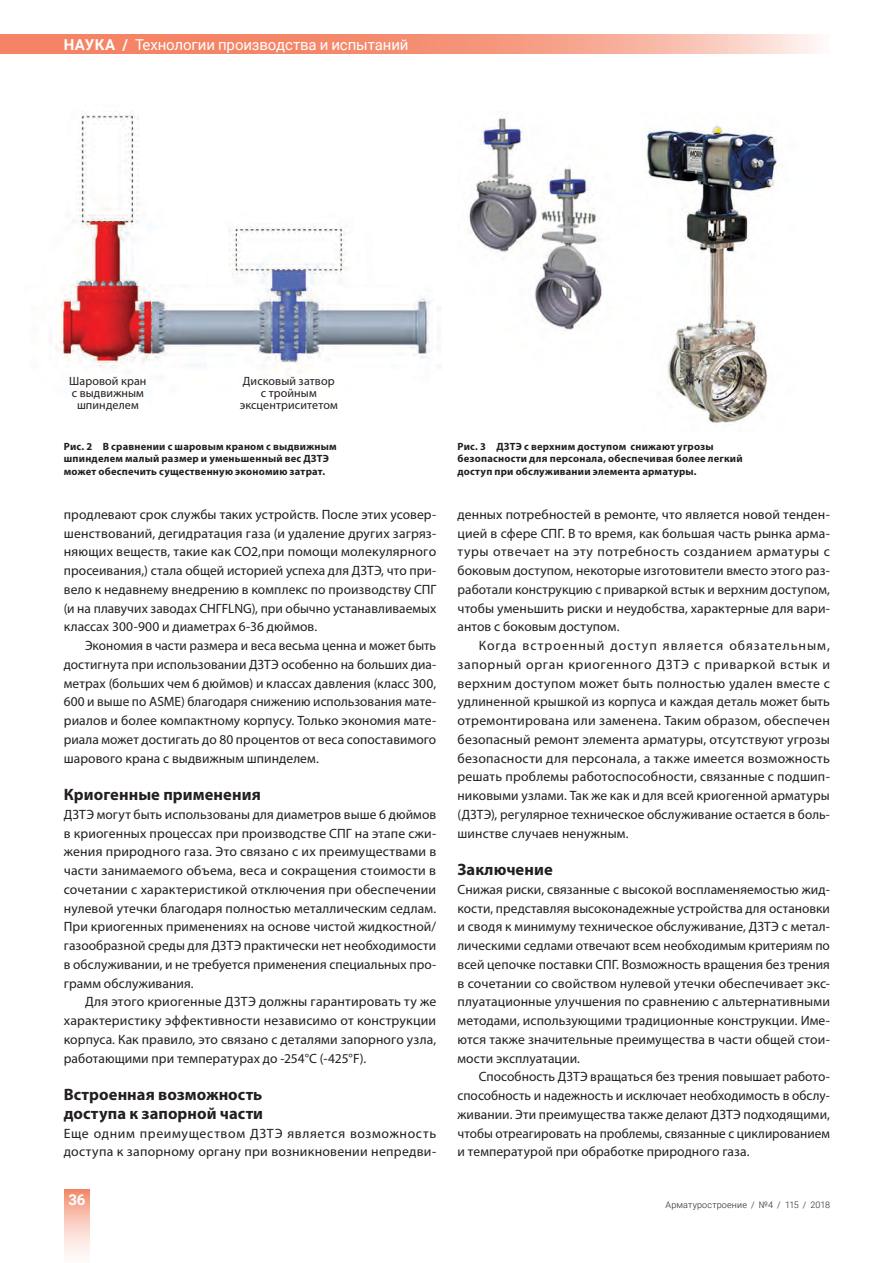
<style>
.page{position:relative;width:894px;height:1263px;background:#fff}
.page>*{position:absolute;margin:0;border:0;box-sizing:border-box;transform-origin:0 0}
.t1{font:700 16.5px/18.8px "Myriad Pro";letter-spacing:.005em;color:#231f20}
.t2{font:15px "Roboto";letter-spacing:-.01em;color:#fff}
.t3{font:700 15px "Roboto";color:#fff}
.t4{font:13.5px/18.8px "Myriad Pro";letter-spacing:.01em;color:#231f20;text-align:justify}
.t5{font:13.5px/18.8px "Myriad Pro";letter-spacing:.03em;color:#231f20}
.t6{font:12px/12px "Myriad Pro";letter-spacing:.01em;color:#231f20;text-align:center}
.t7{font:700 10.5px/12.6px "Myriad Pro";letter-spacing:.02em;color:#231f20}
.t8{font:300 9px "Roboto";letter-spacing:.015em;color:#231f20}
.s1{font-weight:700}
</style>
<div class="page">
<div style="left:64px;top:1189px;width:26px;height:74px;background:linear-gradient(to bottom,#f59176,#fff)"></div>
<img style="left:50px;top:113px;width:391px;height:256px">
<img style="left:469px;top:118px;width:308px;height:307px">
<svg style="left:0;top:35px;width:818px;height:19px;background:#f59d84"></svg>
<p class="t2" style="left:64px;top:34px;width:346px"><span class="s1">НАУКА /</span> Технологии производства и испытаний</p>
<p class="t6" style="left:69px;top:375px;width:79px">Шаровой кран с выдвижным шпинделем</p>
<p class="t6" style="left:240px;top:375px;width:99px">Дисковый затвор с тройным эксцентриситетом</p>
<p class="t7" style="left:64px;top:440px;width:274px">Рис. 2 В сравнении с шаровым краном с выдвижным шпинделем малый размер и уменьшенный вес ДЗТЭ может обеспечить существенную экономию затрат.</p>
<p class="t7" style="left:457px;top:440px;width:286px">Рис. 3 ДЗТЭ с верхним доступом снижают угрозы безопасности для персонала, обеспечивая более легкий доступ при обслуживании элемента арматуры.</p>
<p class="t4" style="left:64px;top:505px;width:374px">продлевают срок службы таких устройств. После этих усовер&shy;шенствований, дегидратация газа (и удаление других загряз&shy;няющих веществ, такие как CO2,при помощи молекулярного просеивания,) стала общей историей успеха для ДЗТЭ, что при&shy;вело к недавнему внедрению в комплекс по производству СПГ (и на плавучих заводах СНГFLNG), при обычно устанавливаемых классах 300-900 и диаметрах 6-36 дюймов.</p>
<p class="t4" style="left:64px;top:636px;width:374px;text-indent:21px">Экономия в части размера и веса весьма ценна и может быть достигнута при использовании ДЗТЭ особенно на больших диа&shy;метрах (больших чем 6 дюймов) и классах давления (класс 300, 600 и выше по ASME) благодаря снижению использования мате&shy;риалов и более компактному корпусу. Только экономия мате&shy;риала может достигать до 80 процентов от веса сопоставимого шарового крана с выдвижным шпинделем.</p>
<p class="t1" style="left:64px;top:785px;width:198px">Криогенные применения</p>
<p class="t4" style="left:64px;top:805px;width:374px">ДЗТЭ могут быть использованы для диаметров выше 6 дюймов в криогенных процессах при производстве СПГ на этапе сжи&shy;жения природного газа. Это связано с их преимуществами в части занимаемого объема, веса и сокращения стоимости в сочетании с характеристикой отключения при обеспечении нулевой утечки благодаря полностью металлическим седлам.<br>При криогенных применениях на основе чистой жидкостной/ газообразной среды для ДЗТЭ практически нет необходимости в обслуживании, и не требуется применения специальных про&shy;грамм обслуживания.</p>
<p class="t4" style="left:64px;top:993px;width:374px;text-indent:21px">Для этого криогенные ДЗТЭ должны гарантировать ту же характеристику эффективности независимо от конструкции корпуса. Как правило, это связано с деталями запорного узла, работающими при температурах до -254°С (-425°F).</p>
<p class="t1" style="left:64px;top:1085px;width:201px">Встроенная возможность доступа к запорной части</p>
<p class="t5" style="left:64px;top:1124px;width:374px">Еще одним преимуществом ДЗТЭ является возможность доступа к запорному органу при возникновении непредви-</p>
<p class="t3" style="left:69px;top:1189px;width:18px">36</p>
<p class="t4" style="left:457px;top:505px;width:374px">денных потребностей в ремонте, что является новой тенден&shy;цией в сфере СПГ. В то время, как большая часть рынка арма&shy;туры отвечает на эту потребность созданием арматуры с боковым доступом, некоторые изготовители вместо этого раз&shy;работали конструкцию с приваркой встык и верхним доступом, чтобы уменьшить риски и неудобства, характерные для вари&shy;антов с боковым доступом.</p>
<p class="t4" style="left:457px;top:636px;width:374px;text-indent:21px">Когда встроенный доступ является обязательным, запорный орган криогенного ДЗТЭ с приваркой встык и верхним доступом может быть полностью удален вместе с удлиненной крышкой из корпуса и каждая деталь может быть отремонтирована или заменена. Таким образом, обеспечен безопасный ремонт элемента арматуры, отсутствуют угрозы безопасности для персонала, а также имеется возможность решать проблемы работоспособности, связанные с подшип&shy;никовыми узлами. Так же как и для всей криогенной арматуры (ДЗТЭ), регулярное техническое обслуживание остается в боль&shy;шинстве случаев ненужным.</p>
<p class="t1" style="left:457px;top:860px;width:97px">Заключение</p>
<p class="t4" style="left:457px;top:880px;width:374px">Снижая риски, связанные с высокой воспламеняемостью жид&shy;кости, представляя высоконадежные устройства для остановки и сводя к минимуму техническое обслуживание, ДЗТЭ с метал&shy;лическими седлами отвечают всем необходимым критериям по всей цепочке поставки СПГ. Возможность вращения без трения в сочетании со свойством нулевой утечки обеспечивает экс&shy;плуатационные улучшения по сравнению с альтернативными методами, использующими традиционные конструкции. Име&shy;ются также значительные преимущества в части общей стои&shy;мости эксплуатации.</p>
<p class="t4" style="left:457px;top:1068px;width:374px;text-indent:21px">Способность ДЗТЭ вращаться без трения повышает работо&shy;способность и надежность и исключает необходимость в обслу&shy;живании. Эти преимущества также делают ДЗТЭ подходящими, чтобы отреагировать на проблемы, связанные с циклированием и температурой при обработке природного газа.</p>
<p class="t8" style="left:665px;top:1198px;width:166px">Арматуростроение / №4 / 115 / 2018</p>
</div>
